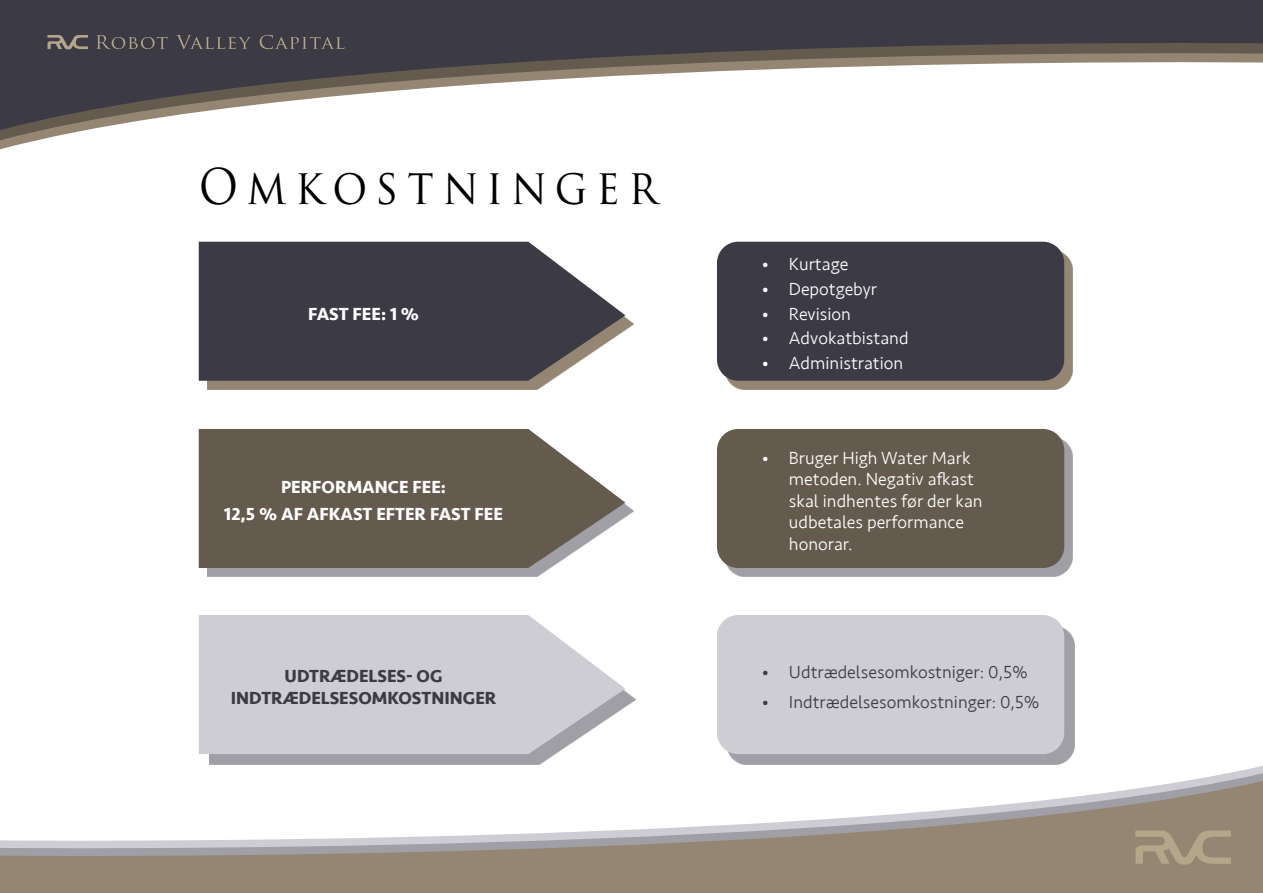
<style>
.page{position:relative;width:1263px;height:893px;background:#fff}
.page>*{position:absolute;margin:0;border:0;box-sizing:border-box;transform-origin:0 0}
.t1{font:48px "Trajan Pro";letter-spacing:.2em;color:#000;scale:.9 1}
.t2{font:300 18px/21.6px "Seravek";color:#fff}
.t3{font:300 18px "Seravek";color:#3c3b45}
.t4{font:700 18px/27px "Seravek";color:#fff;text-align:center}
.t5{font:700 18px/21.6px "Seravek";color:#3c3b45;text-align:center}
</style>
<div class="page">
<svg style="left:0;top:0;width:1263px;height:130px"></svg>
<svg style="left:0;top:781px;width:1263px;height:112px"></svg>
<svg style="left:47px;top:35px;width:41px;height:14px"></svg>
<svg style="left:96px;top:35px;width:72px;height:14px"></svg>
<svg style="left:176px;top:35px;width:75px;height:14px"></svg>
<svg style="left:260px;top:35px;width:85px;height:14px"></svg>
<svg style="left:1135px;top:830px;width:96px;height:35px;background:#a2947c"></svg>
<svg style="left:207px;top:315px;width:427px;height:74px;fill:#948673"></svg>
<svg style="left:199px;top:242px;width:426px;height:139px;background:#4f4e56"></svg>
<svg style="left:207px;top:502px;width:427px;height:74px;fill:#9f9fa5"></svg>
<svg style="left:199px;top:429px;width:426px;height:139px;background:#736a5f"></svg>
<svg style="left:209px;top:691px;width:427px;height:74px;fill:#9f9fa5"></svg>
<svg style="left:199px;top:615px;width:426px;height:139px;background:#d1d0d5"></svg>
<div style="left:725px;top:250px;width:348px;height:139px;background:#948673"></div>
<div style="left:717px;top:242px;width:347px;height:139px;background:#3c3b45;border-radius:21px"></div>
<div style="left:725px;top:437px;width:348px;height:139px;background:#9f9fa5"></div>
<div style="left:717px;top:429px;width:347px;height:139px;background:#645a4e;border-radius:21px"></div>
<div style="left:727px;top:625px;width:348px;height:140px;background:#9f9fa5"></div>
<div style="left:717px;top:615px;width:347px;height:139px;background:#cecdd3;border-radius:21px"></div>
<h1 class="t1" style="left:199px;top:156px;width:511px">OMKOSTNINGER</h1>
<p class="t4" style="left:308px;top:300px;width:113px">FAST FEE: 1 %</p>
<p class="t4" style="left:224px;top:473px;width:280px">PERFORMANCE FEE:<br>12,5 % AF AFKAST EFTER FAST FEE</p>
<p class="t5" style="left:231px;top:665px;width:267px">UDTRÆDELSES- OG<br>INDTRÆDELSESOMKOSTNINGER</p>
<p class="t2" style="left:762px;top:253px;width:88px">• Kurtage</p>
<p class="t2" style="left:762px;top:278px;width:117px">• Depotgebyr</p>
<p class="t2" style="left:762px;top:303px;width:91px">• Revision</p>
<p class="t2" style="left:762px;top:328px;width:148px">• Advokatbistand</p>
<p class="t2" style="left:762px;top:353px;width:143px">• Administration</p>
<p class="t2" style="left:789px;top:447px;width:195px;text-indent:-27px">• Bruger High Water Mark metoden. Negativ afkast skal indhentes før der kan udbetales performance honorar.</p>
<p class="t3" style="left:762px;top:661px;width:267px">• Udtrædelsesomkostniger: 0,5%</p>
<p class="t3" style="left:762px;top:691px;width:279px">• Indtrædelsesomkostninger: 0,5%</p>
</div>
